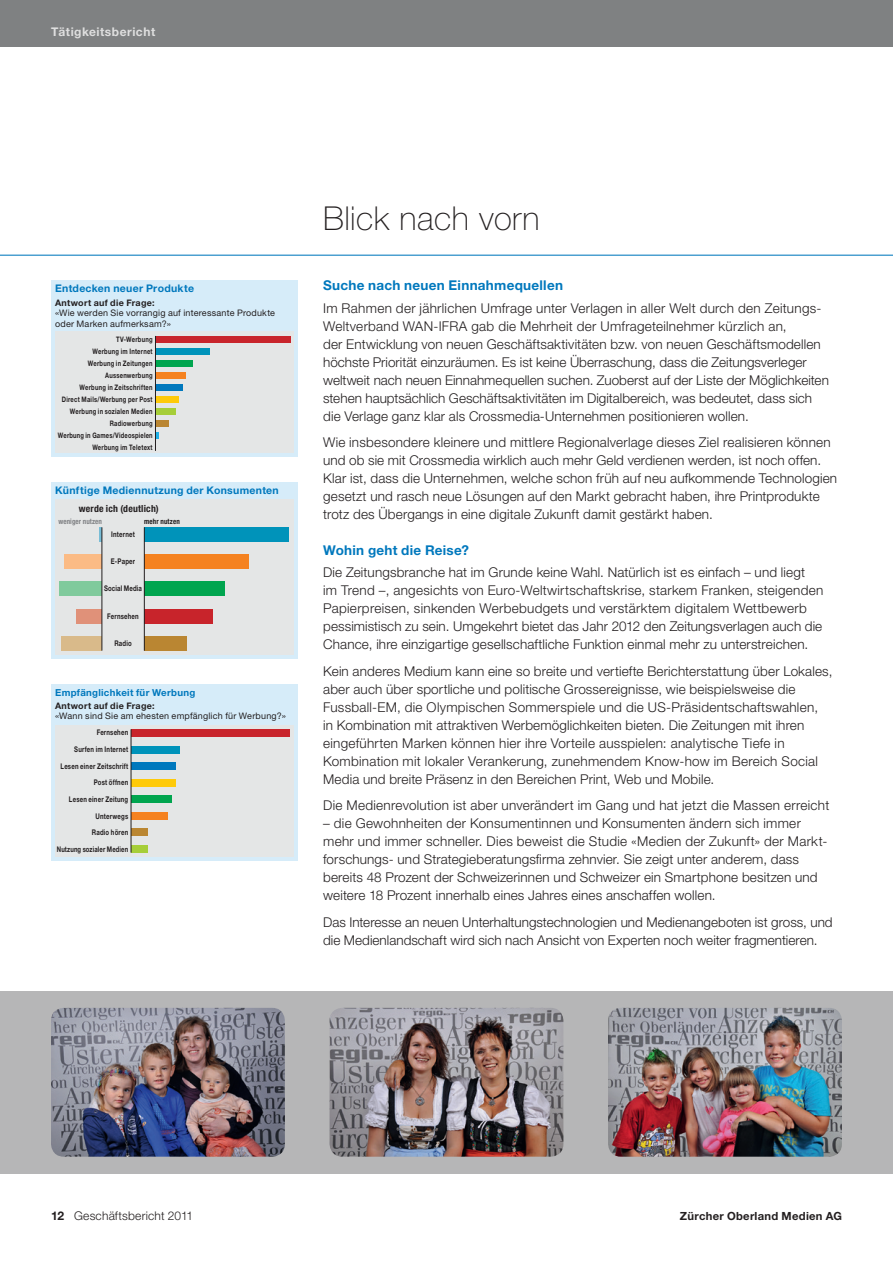
<style>
.page{position:relative;width:893px;height:1263px;background:#fff}
.page>*{position:absolute;margin:0;border:0;box-sizing:border-box;transform-origin:0 0}
.t1{font:100 33px "Helvetica Neue LT Pro";letter-spacing:.015em;color:#231f20}
.t2{font:300 13.5px/18px "Helvetica Neue LT Pro";letter-spacing:.01em;color:#231f20}
.t3{font:700 13.5px "Helvetica Neue LT Pro";letter-spacing:.02em;color:#0078bd}
.t4{font:300 12px "Helvetica Neue LT Pro";letter-spacing:.015em;color:#231f20}
.t5{font:700 12px "Helvetica Neue LT Pro";letter-spacing:.04em;color:#dfdfdf}
.t6{font:700 11.25px "Helvetica Neue LT Pro";letter-spacing:.025em;color:#231f20}
.t7{font:700 10.5px "Helvetica Neue LT Pro";letter-spacing:.03em;color:#0078bd}
.t8{font:700 9.75px "Helvetica Neue LT Pro";letter-spacing:.03em;color:#0078bd}
.t9{font:700 condensed 9.75px "Helvetica Neue LT Pro";letter-spacing:.02em;color:#231f20}
.t10{font:9px/10.5px "Helvetica Neue LT Pro";letter-spacing:.025em;color:#231f20}
.t11{font:700 9px "Helvetica Neue LT Pro";letter-spacing:.03em;color:#231f20}
.t12{font:700 7.8px/16.6px "Helvetica Neue LT Pro";letter-spacing:.03em;color:#231f20;text-align:right;scale:.77 1}
.t13{font:700 7.5px/12px "Helvetica Neue LT Pro";letter-spacing:.04em;color:#231f20;text-align:right;scale:.77 1}
.t14{font:700 condensed 7.5px "Helvetica Neue LT Pro";letter-spacing:.01em;color:#808285;scale:.93 1}
.t15{font:700 condensed 7.5px "Helvetica Neue LT Pro";letter-spacing:.025em;color:#231f20;scale:.92 1}
.s1{font-weight:700}
</style>
<div class="page">
<hr style="left:0;top:255px;width:893px;height:1px;background:#0078bd">
<div style="left:0;top:0;width:893px;height:47px;background:#7f8182"></div>
<div style="left:51px;top:281px;width:247px;height:176px;background:#d6ecf9"></div>
<div style="left:55px;top:332px;width:239px;height:121px;background:#e4e6e6"></div>
<div style="left:155px;top:336px;width:136px;height:7px;background:#c8242b"></div>
<div style="left:155px;top:348px;width:55px;height:7px;background:#0093ba"></div>
<div style="left:155px;top:360px;width:38px;height:7px;background:#00a54f"></div>
<div style="left:155px;top:372px;width:31px;height:7px;background:#f58220"></div>
<div style="left:155px;top:384px;width:27px;height:7px;background:#0078bd"></div>
<div style="left:155px;top:396px;width:24px;height:7px;background:#feca0a"></div>
<div style="left:155px;top:408px;width:21px;height:7px;background:#a6ce39"></div>
<div style="left:155px;top:420px;width:14px;height:7px;background:#ba8632"></div>
<svg style="left:156px;top:432px;width:3px;height:7px"></svg>
<hr style="left:155px;top:336px;width:1px;height:115px;background:#231f20">
<div style="left:51px;top:483px;width:247px;height:176px;background:#d6ecf9"></div>
<div style="left:55px;top:500px;width:238px;height:155px;background:#e4e6e6"></div>
<div style="left:144px;top:527px;width:145px;height:15px;background:#0093ba"></div>
<div style="left:144px;top:554px;width:104px;height:15px;background:#f58220"></div>
<div style="left:144px;top:581px;width:81px;height:15px;background:#00a54f"></div>
<div style="left:144px;top:609px;width:68px;height:14px;background:#c8242b"></div>
<div style="left:144px;top:636px;width:43px;height:15px;background:#ba8632"></div>
<hr style="left:144px;top:527px;width:1px;height:124px;background:#231f20">
<svg style="left:100px;top:527px;width:2px;height:15px"></svg>
<div style="left:64px;top:554px;width:38px;height:15px;background:#fbbb85"></div>
<div style="left:60px;top:581px;width:42px;height:15px;background:#80ca9c"></div>
<div style="left:76px;top:609px;width:26px;height:14px;background:#e09179"></div>
<div style="left:62px;top:636px;width:40px;height:15px;background:#d9ba8a"></div>
<hr style="left:102px;top:527px;width:1px;height:124px;background:#231f20">
<div style="left:51px;top:685px;width:247px;height:176px;background:#d6ecf9"></div>
<div style="left:55px;top:725px;width:238px;height:132px;background:#e4e6e6"></div>
<div style="left:131px;top:729px;width:159px;height:8px;background:#c8242b"></div>
<div style="left:131px;top:746px;width:49px;height:7px;background:#0093ba"></div>
<div style="left:131px;top:762px;width:45px;height:8px;background:#0078bd"></div>
<div style="left:131px;top:779px;width:45px;height:7px;background:#feca0a"></div>
<div style="left:131px;top:795px;width:41px;height:8px;background:#00a54f"></div>
<div style="left:131px;top:812px;width:37px;height:7px;background:#f58220"></div>
<div style="left:131px;top:829px;width:16px;height:7px;background:#ba8632"></div>
<div style="left:131px;top:845px;width:16px;height:8px;background:#a6ce39"></div>
<hr style="left:131px;top:729px;width:1px;height:124px;background:#231f20">
<div style="left:0;top:991px;width:893px;height:183px;background:#b6b6b7"></div>
<img style="left:51px;top:1008px;width:234px;height:149px">
<img style="left:330px;top:1008px;width:233px;height:149px">
<img style="left:608px;top:1008px;width:234px;height:149px">
<p class="t5" style="left:51px;top:24px;width:106px">Tätigkeitsbericht</p>
<p class="t7" style="left:55px;top:282px;width:140px">Entdecken neuer Produkte</p>
<p class="t11" style="left:55px;top:297px;width:101px">Antwort auf die Frage:</p>
<p class="t10" style="left:55px;top:307px;width:221px">«Wie werden Sie vorrangig auf interessante Produkte oder Marken aufmerksam?»</p>
<p class="t13" style="left:58px;top:333px;width:124px">TV-Werbung<br>Werbung im Internet<br>Werbung in Zeitungen<br>Aussenwerbung<br>Werbung in Zeitschriften<br>Direct Mails/Werbung per Post<br>Werbung in sozialen Medien<br>Radiowerbung<br>Werbung in Games/Videospielen<br>Werbung im Teletext</p>
<p class="t7" style="left:55px;top:484px;width:225px">Künftige Mediennutzung der Konsumenten</p>
<p class="t12" style="left:111px;top:525px;width:32px">Internet</p>
<p class="t12" style="left:111px;top:553px;width:33px">E-Paper</p>
<p class="t12" style="left:104px;top:580px;width:51px">Social Media</p>
<p class="t12" style="left:107px;top:607px;width:42px">Fernsehen</p>
<p class="t12" style="left:114px;top:635px;width:24px">Radio</p>
<p class="t9" style="left:79px;top:503px;width:81px">werde ich (deutlich)</p>
<p class="t14" style="left:58px;top:516px;width:48px">weniger nutzen</p>
<p class="t15" style="left:144px;top:516px;width:40px">mehr nutzen</p>
<p class="t8" style="left:55px;top:686px;width:142px">Empfänglichkeit für Werbung</p>
<p class="t11" style="left:55px;top:700px;width:101px">Antwort auf die Frage:</p>
<p class="t10" style="left:55px;top:711px;width:232px">«Wann sind Sie am ehesten empfänglich für Werbung?»</p>
<p class="t12" style="left:57px;top:724px;width:94px">Fernsehen<br>Surfen im Internet<br>Lesen einer Zeitschrift<br>Post öffnen<br>Lesen einer Zeitung<br>Unterwegs<br>Radio hören<br>Nutzung sozialer Medien</p>
<h1 class="t1" style="left:323px;top:198px;width:218px">Blick nach vorn</h1>
<p class="t3" style="left:323px;top:277px;width:241px">Suche nach neuen Einnahmequellen</p>
<p class="t2" style="left:323px;top:298px;width:507px">Im Rahmen der jährlichen Umfrage unter Verlagen in aller Welt durch den Zeitungs-Weltverband WAN-IFRA gab die Mehrheit der Umfrageteilnehmer kürzlich an,<br>der Entwicklung von neuen Geschäftsaktivitäten bzw. von neuen Geschäftsmodellen höchste Priorität einzuräumen. Es ist keine Überraschung, dass die Zeitungsverleger weltweit nach neuen Einnahmequellen suchen. Zuoberst auf der Liste der Möglichkeiten stehen hauptsächlich Geschäftsaktivitäten im Digitalbereich, was bedeutet, dass sich die Verlage ganz klar als Crossmedia-Unternehmen positionieren wollen.</p>
<p class="t2" style="left:323px;top:433px;width:515px">Wie insbesondere kleinere und mittlere Regionalverlage dieses Ziel realisieren können und ob sie mit Crossmedia wirklich auch mehr Geld verdienen werden, ist noch offen.<br>Klar ist, dass die Unternehmen, welche schon früh auf neu aufkommende Technologien gesetzt und rasch neue Lösungen auf den Markt gebracht haben, ihre Printprodukte trotz des Übergangs in eine digitale Zukunft damit gestärkt haben.</p>
<p class="t3" style="left:323px;top:542px;width:147px">Wohin geht die Reise?</p>
<p class="t2" style="left:323px;top:563px;width:502px">Die Zeitungsbranche hat im Grunde keine Wahl. Natürlich ist es einfach – und liegt<br>im Trend –, angesichts von Euro-Weltwirtschaftskrise, starkem Franken, steigenden Papierpreisen, sinkenden Werbebudgets und verstärktem digitalem Wettbewerb pessimistisch zu sein. Umgekehrt bietet das Jahr 2012 den Zeitungsverlagen auch die Chance, ihre einzigartige gesellschaftliche Funktion einmal mehr zu unterstreichen.</p>
<p class="t2" style="left:323px;top:662px;width:511px">Kein anderes Medium kann eine so breite und vertiefte Berichterstattung über Lokales, aber auch über sportliche und politische Grossereignisse, wie beispielsweise die Fussball-EM, die Olympischen Sommerspiele und die US-Präsidentschaftswahlen,<br>in Kombination mit attraktiven Werbemöglichkeiten bieten. Die Zeitungen mit ihren eingeführten Marken können hier ihre Vorteile ausspielen: analytische Tiefe in Kombination mit lokaler Verankerung, zunehmendem Know-how im Bereich Social Media und breite Präsenz in den Bereichen Print, Web und Mobile.</p>
<p class="t2" style="left:323px;top:796px;width:508px">Die Medienrevolution ist aber unverändert im Gang und hat jetzt die Massen erreicht</p>
<p class="t2" style="left:323px;top:814px;width:506px">– die Gewohnheiten der Konsumentinnen und Konsumenten ändern sich immer mehr und immer schneller. Dies beweist die Studie «Medien der Zukunft» der Markt&shy;forschungs- und Strategieberatungsfirma zehnvier. Sie zeigt unter anderem, dass bereits 48 Prozent der Schweizerinnen und Schweizer ein Smartphone besitzen und weitere 18 Prozent innerhalb eines Jahres eines anschaffen wollen.</p>
<p class="t2" style="left:323px;top:913px;width:511px">Das Interesse an neuen Unterhaltungstechnologien und Medienangeboten ist gross, und die Medienlandschaft wird sich nach Ansicht von Experten noch weiter fragmentieren.</p>
<p class="t4" style="left:51px;top:1209px;width:144px"><span class="s1">12</span> Geschäftsbericht 2011</p>
<p class="t6" style="left:680px;top:1209px;width:164px">Zürcher Oberland Medien AG</p>
</div>
